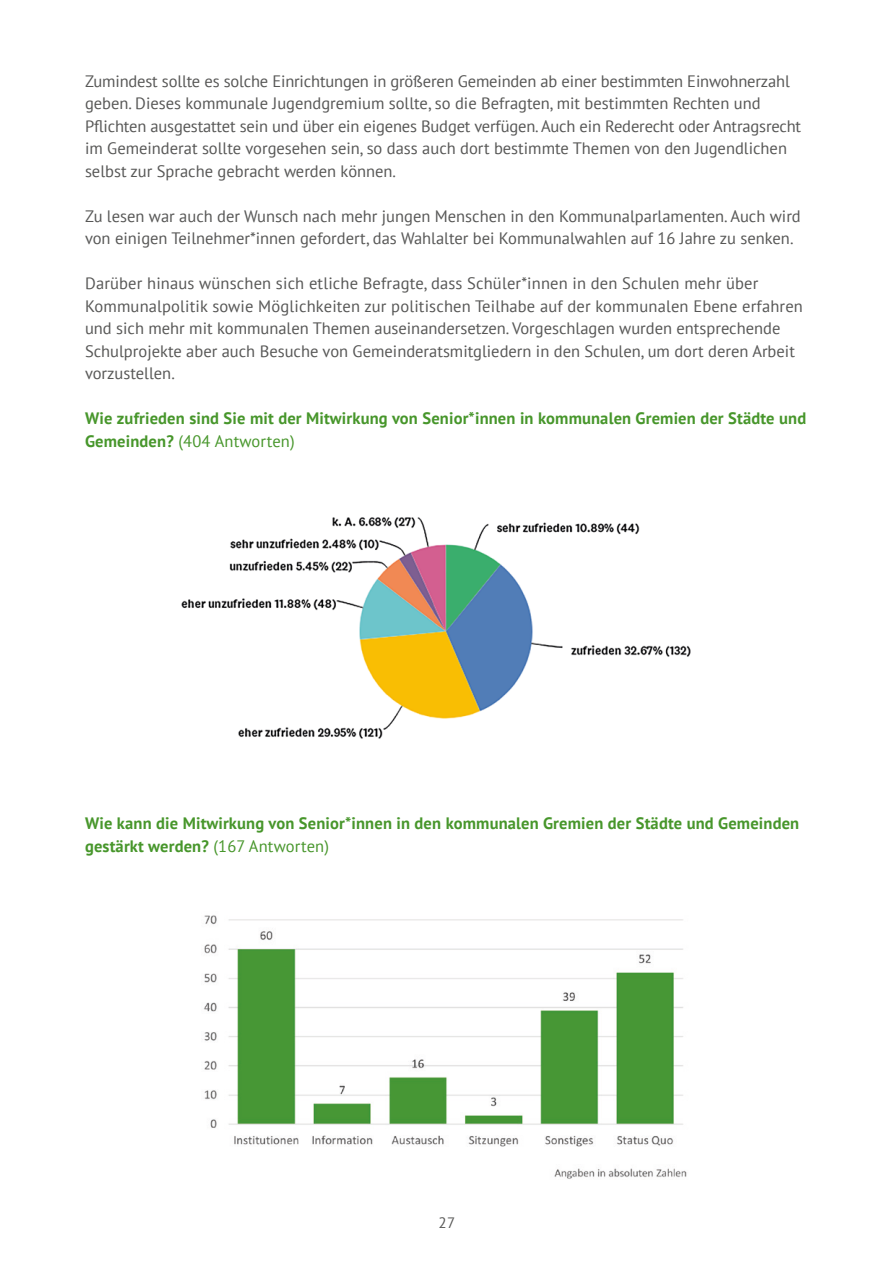
<style>
.page{position:relative;width:893px;height:1263px;background:#fff}
.page>*{position:absolute;margin:0;border:0;box-sizing:border-box;transform-origin:0 0}
.t1{font:16.5px/22.5px "PT Sans";color:#575756}
.t2{font:700 16.5px/22.5px "PT Sans";letter-spacing:.01em;color:#47962b}
.t3{font:15px "PT Sans";color:#575756}
.s1{font-weight:400}
</style>
<div class="page">
<img style="left:181px;top:517px;width:510px;height:222px">
<img style="left:204px;top:915px;width:483px;height:264px">
<p class="t1" style="left:85px;top:69px;width:718px">Zumindest sollte es solche Einrichtungen in größeren Gemeinden ab einer bestimmten Einwohnerzahl geben. Dieses kommunale Jugendgremium sollte, so die Befragten, mit bestimmten Rechten und Pflichten ausgestattet sein und über ein eigenes Budget verfügen. Auch ein Rederecht oder Antragsrecht im Gemeinderat sollte vorgesehen sein, so dass auch dort bestimmte Themen von den Jugendlichen selbst zur Sprache gebracht werden können.</p>
<p class="t1" style="left:85px;top:204px;width:717px">Zu lesen war auch der Wunsch nach mehr jungen Menschen in den Kommunalparlamenten. Auch wird von einigen Teilnehmer*innen gefordert, das Wahlalter bei Kommunalwahlen auf 16 Jahre zu senken.</p>
<p class="t1" style="left:85px;top:272px;width:719px">Darüber hinaus wünschen sich etliche Befragte, dass Schüler*innen in den Schulen mehr über Kommunal politik sowie Möglichkeiten zur politischen Teilhabe auf der kommunalen Ebene erfahren und sich mehr mit kommunalen Themen auseinandersetzen. Vorgeschlagen wurden entsprechende Schulprojekte aber auch Besuche von Gemeinderatsmitgliedern in den Schulen, um dort deren Arbeit vorzustellen.</p>
<p class="t2" style="left:85px;top:407px;width:723px">Wie zufrieden sind Sie mit der Mitwirkung von Senior*innen in kommunalen Gremien der Städte und<br>Gemeinden? <span class="s1">(404 Antworten)</span></p>
<p class="t2" style="left:85px;top:812px;width:716px">Wie kann die Mitwirkung von Senior*innen in den kommunalen Gremien der Städte und Gemeinden gestärkt werden? <span class="s1">(167 Antworten)</span></p>
<p class="t3" style="left:439px;top:1213px;width:18px">27</p>
</div>
